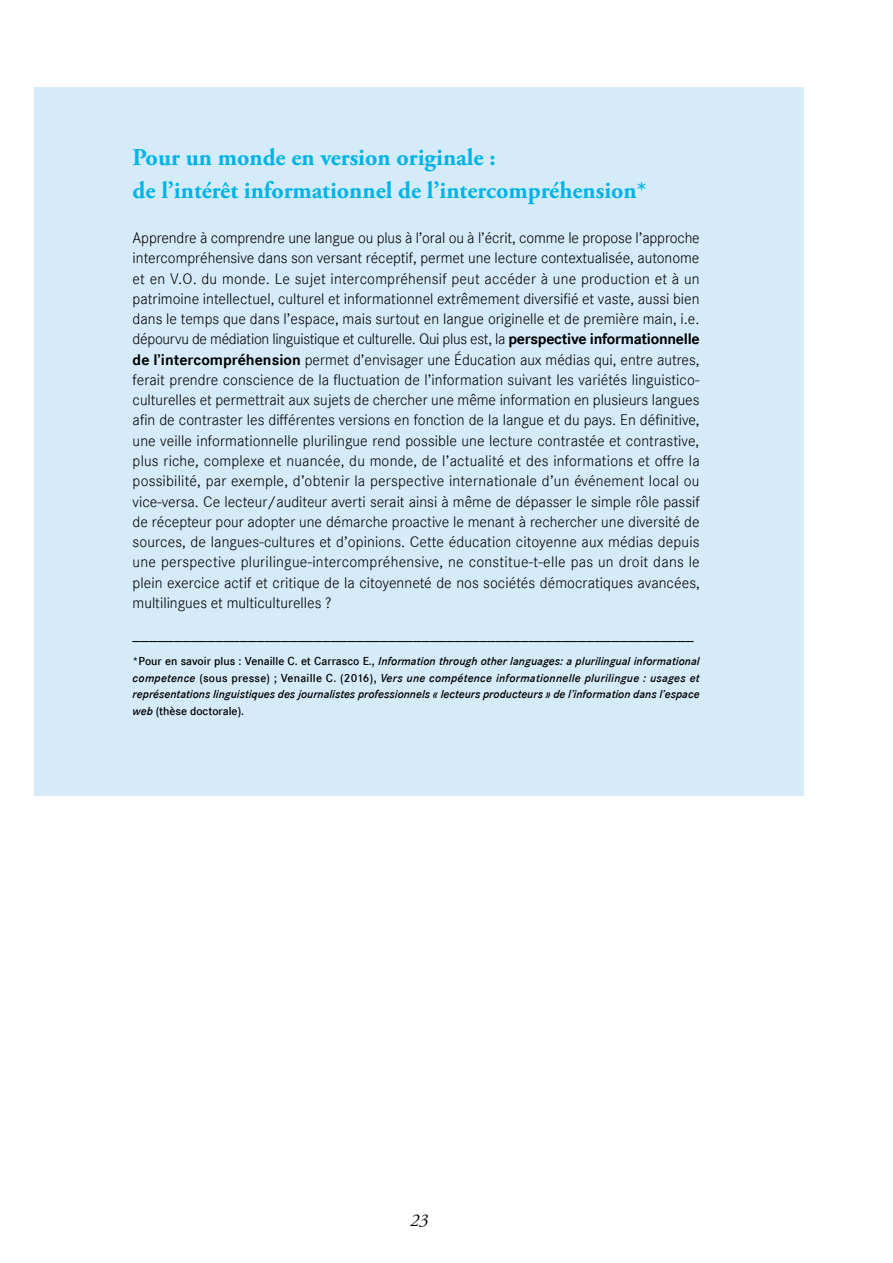
<style>
.page{position:relative;width:893px;height:1263px;background:#fff}
.page>*{position:absolute;margin:0;border:0;box-sizing:border-box;transform-origin:0 0}
.t1{font:700 24px/33px "Adobe Garamond Pro";color:#00b3e7}
.t2{font:italic 18px "Adobe Garamond Pro";color:#000}
.t3{font:16.5px "Corporate S";color:#000}
.t4{font:15.9px/20.2px "Corporate S Ligh";color:#000;text-align:justify}
.t5{font:italic 600 12px/16.5px "Corporate S";color:#000;text-align:justify}
.s1{font-family:"Corporate S";font-weight:700}
.s2{font-style:normal}
</style>
<div class="page">
<div style="left:34px;top:87px;width:769px;height:709px;background:#d5ebf9"></div>
<h1 class="t1" style="left:133px;top:141px;width:515px">Pour un monde en version originale :<br>de l’intérêt informationnel de l’intercompréhension*</h1>
<p class="t4" style="left:133px;top:228px;width:569px">Apprendre à comprendre une langue ou plus à l’oral ou à l’écrit, comme le propose l’approche intercompréhensive dans son versant réceptif, permet une lecture contextualisée, autonome et en V.O. du monde. Le sujet intercompréhensif peut accéder à une production et à un patrimoine intellectuel, culturel et informationnel extrêmement diversifié et vaste, aussi bien dans le temps que dans l’espace, mais surtout en langue originelle et de première main, i.e. dépourvu de médiation linguistique et culturelle. Qui plus est, la <span class="s1">perspective informationnelle de l’intercompréhension</span> permet d’envisager une Éducation aux médias qui, entre autres, ferait prendre conscience de la fluctuation de l’information suivant les variétés linguistico&shy;culturelles et permettrait aux sujets de chercher une même information en plusieurs langues afin de contraster les différentes versions en fonction de la langue et du pays. En définitive, une veille informationnelle plurilingue rend possible une lecture contrastée et contrastive, plus riche, complexe et nuancée, du monde, de l’actualité et des informations et offre la possibilité, par exemple, d’obtenir la perspective internationale d’un événement local ou vice-versa. Ce lecteur/auditeur averti serait ainsi à même de dépasser le simple rôle passif de récepteur pour adopter une démarche proactive le menant à rechercher une diversité de sources, de langues-cultures et d’opinions. Cette éducation citoyenne aux médias depuis une perspective plurilingue-intercompréhensive, ne constitue-t-elle pas un droit dans le plein exercice actif et critique de la citoyenneté de nos sociétés démocratiques avancées, multilingues et multiculturelles ?</p>
<p class="t3" style="left:133px;top:625px;width:562px">____________________________________________________________________</p>
<p class="t5" style="left:133px;top:653px;width:569px"><span class="s2">*Pour en savoir plus : Venaille C. et Carrasco E.,</span> Information through other languages: a plurilingual informational competence <span class="s2">(sous presse) ; Venaille C. (2016),</span> Vers une compétence informationnelle plurilingue : usages et représentations linguistiques des journalistes professionnels « lecteurs producteurs » de l’information dans l’espace web <span class="s2">(thèse doctorale).</span></p>
<p class="t2" style="left:410px;top:1209px;width:19px">23</p>
</div>
